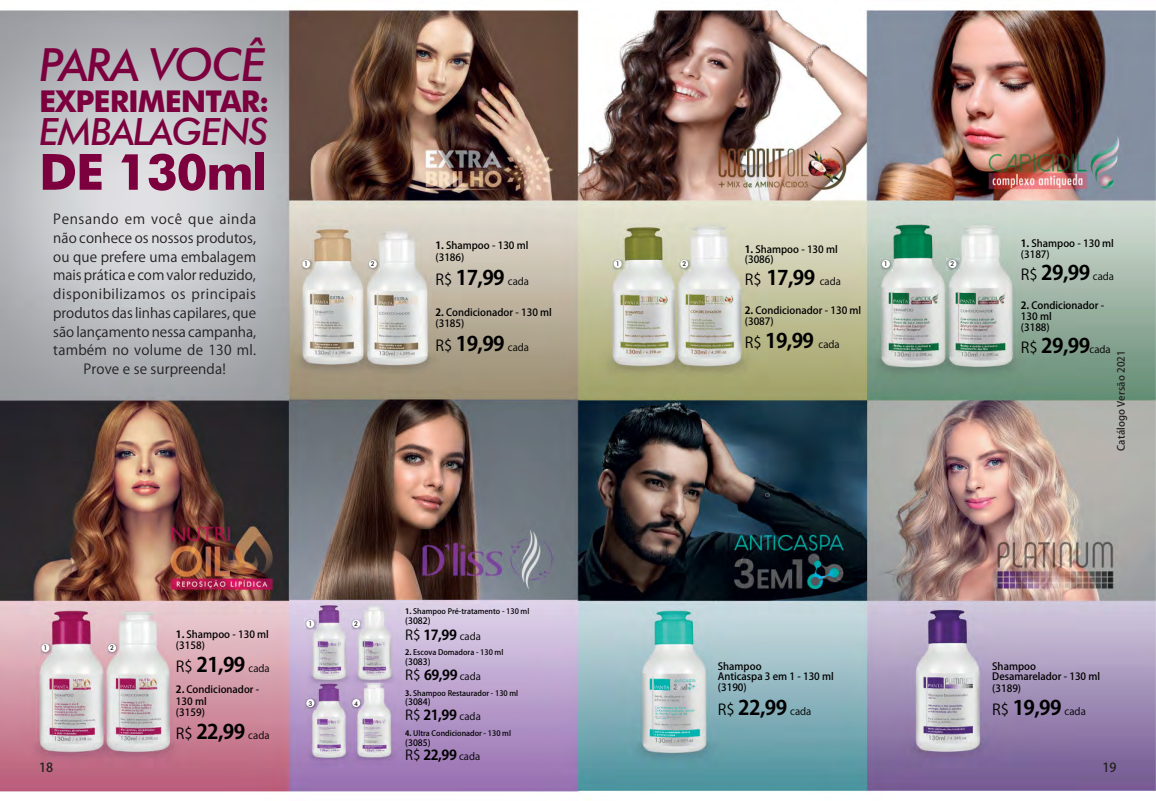
<style>
.page{position:relative;width:1156px;height:801px;background:#fff}
.page>*{position:absolute;margin:0;border:0;box-sizing:border-box;transform-origin:0 0}
.t1{font:700 50px "Futura BT";letter-spacing:-.03em;color:#7d003e}
.t2{font:italic 500 45.62px "Futura BT";letter-spacing:-.03em;color:#7d003e}
.t3{font:italic 500 37.5px "Futura BT";letter-spacing:-.03em;color:#7d003e}
.t4{font:700 30px "Futura BT";letter-spacing:-.03em;color:#7d003e}
.t5{font:700 20px "Koz Go Pr 6 N";letter-spacing:-.03em;color:#000}
.t6{font:13.75px/18.8px "Koz Go Pr 6 N";letter-spacing:.01em;color:#231f20;text-align:center}
.t7{font:700 13.75px "Koz Go Pr 6 N";letter-spacing:-.03em;color:#000}
.t8{font:500 12.5px "Koz Go Pr 6 N";color:#231f20}
.t9{font:500 10px/10.8px "Koz Go Pr 6 N";color:#000}
.t10{font:500 10px "Koz Go Pr 6 N";letter-spacing:.01em;color:#231f20}
.t11{font:500 8.75px "Koz Go Pr 6 N";color:#000}
.t12{font:500 7.5px "Koz Go Pr 6 N";color:#000}
.t13{font:500 6.5px "Futura BT";color:#231f20}
.s1{font-weight:700}
.s2{font-weight:400;font-size:15px}
.s3{font-weight:400;font-size:10px}
.s4{font-weight:400}
</style>
<div class="page">
<img style="left:0;top:9px;width:1155px;height:783px">
<svg style="left:301px;top:258px;width:12px;height:12px"></svg>
<div style="left:302px;top:260px;width:8px;height:8px;background:#fff;border-radius:50%"></div>
<svg style="left:367px;top:258px;width:12px;height:12px"></svg>
<div style="left:369px;top:260px;width:8px;height:8px;background:#fff;border-radius:50%"></div>
<svg style="left:612px;top:258px;width:12px;height:12px"></svg>
<div style="left:613px;top:260px;width:8px;height:8px;background:#fff;border-radius:50%"></div>
<svg style="left:678px;top:258px;width:12px;height:12px"></svg>
<div style="left:680px;top:260px;width:8px;height:8px;background:#fff;border-radius:50%"></div>
<svg style="left:880px;top:258px;width:12px;height:12px"></svg>
<div style="left:881px;top:260px;width:8px;height:8px;background:#fff;border-radius:50%"></div>
<svg style="left:946px;top:258px;width:12px;height:12px"></svg>
<div style="left:948px;top:260px;width:8px;height:8px;background:#fff;border-radius:50%"></div>
<svg style="left:40px;top:642px;width:12px;height:12px"></svg>
<div style="left:41px;top:644px;width:8px;height:8px;background:#fff;border-radius:50%"></div>
<svg style="left:106px;top:642px;width:12px;height:12px"></svg>
<div style="left:108px;top:644px;width:8px;height:8px;background:#fff;border-radius:50%"></div>
<svg style="left:305px;top:618px;width:12px;height:12px"></svg>
<div style="left:306px;top:620px;width:8px;height:8px;background:#fff;border-radius:50%"></div>
<svg style="left:350px;top:618px;width:12px;height:12px"></svg>
<div style="left:352px;top:620px;width:8px;height:8px;background:#fff;border-radius:50%"></div>
<svg style="left:305px;top:697px;width:12px;height:12px"></svg>
<div style="left:306px;top:699px;width:8px;height:8px;background:#fff;border-radius:50%"></div>
<svg style="left:350px;top:697px;width:12px;height:12px"></svg>
<div style="left:352px;top:699px;width:8px;height:8px;background:#fff;border-radius:50%"></div>
<h2 class="t2" style="left:39px;top:37px;width:228px">PARA VOCÊ</h2>
<h3 class="t4" style="left:39px;top:83px;width:232px">EXPERIMENTAR:</h3>
<h3 class="t3" style="left:39px;top:109px;width:231px">EMBALAGENS</h3>
<h1 class="t1" style="left:39px;top:142px;width:230px">DE 130ml</h1>
<p class="t6" style="left:53px;top:210px;width:204px">Pensando em você que ainda não conhece os nossos produtos, ou que prefere uma embalagem mais prática e com valor reduzido, disponibilizamos os principais produtos das linhas capilares, que são lançamento nessa campanha, também no volume de 130 ml.<br>Prove e se surpreenda!</p>
<p class="t9" style="left:435px;top:240px;width:94px;line-height:11.5px"><span class="s1">1.</span> Shampoo - 130 ml (3186)</p>
<h3 class="t5" style="left:435px;top:267px;width:95px"><span class="s2">R$</span> 17,99 <span class="s3">cada</span></h3>
<p class="t9" style="left:435px;top:306px;width:118px;line-height:11.5px"><span class="s1">2.</span> Condicionador - 130 ml (3185)</p>
<h3 class="t5" style="left:435px;top:332px;width:95px"><span class="s2">R$</span> 19,99 <span class="s3">cada</span></h3>
<p class="t9" style="left:744px;top:244px;width:94px"><span class="s1">1.</span> Shampoo - 130 ml</p>
<h3 class="t5" style="left:744px;top:267px;width:98px"><span class="s2">R$</span> 17,99 <span class="s3">cada</span></h3>
<p class="t9" style="left:744px;top:316px;width:30px">(3087)</p>
<p class="t9" style="left:744px;top:254px;width:30px">(3086)</p>
<p class="t13" style="left:304px;top:260px;width:5px">1</p>
<p class="t13" style="left:371px;top:260px;width:5px">2</p>
<p class="t13" style="left:615px;top:260px;width:5px">1</p>
<p class="t13" style="left:682px;top:260px;width:5px">2</p>
<p class="t13" style="left:883px;top:260px;width:5px">1</p>
<p class="t13" style="left:950px;top:260px;width:5px">2</p>
<p class="t9" style="left:744px;top:305px;width:118px"><span class="s1">2.</span> Condicionador - 130 ml</p>
<h3 class="t5" style="left:744px;top:329px;width:96px"><span class="s2">R$</span> 19,99 <span class="s3">cada</span></h3>
<p class="t9" style="left:1020px;top:239px;width:94px"><span class="s1">1.</span> Shampoo - 130 ml (3187)</p>
<h3 class="t5" style="left:1020px;top:261px;width:95px"><span class="s2">R$</span> 29,99 <span class="s3">cada</span></h3>
<p class="t9" style="left:1020px;top:300px;width:85px"><span class="s1">2.</span> Condicionador -<br>130 ml<br>(3188)</p>
<h3 class="t5" style="left:1020px;top:334px;width:91px"><span class="s2">R$</span> 29,99<span class="s3">cada</span></h3>
<p class="t10" style="left:1115px;top:451px;width:102px;rotate:-90deg">Catálogo Versão 2021</p>
<p class="t12" style="left:405px;top:607px;width:125px"><span class="s1">1.</span> Shampoo Pré-tratamento - 130 ml</p>
<p class="t11" style="left:405px;top:615px;width:27px">(3082)</p>
<h3 class="t7" style="left:405px;top:627px;width:77px"><span class="s4">R$</span> 17,99 <span class="s3">cada</span></h3>
<p class="t12" style="left:405px;top:648px;width:100px"><span class="s1">2.</span> Escova Domadora - 130 ml</p>
<p class="t11" style="left:405px;top:656px;width:27px">(3083)</p>
<h3 class="t7" style="left:405px;top:667px;width:77px"><span class="s4">R$</span> 69,99 <span class="s3">cada</span></h3>
<p class="t13" style="left:308px;top:620px;width:5px">1</p>
<p class="t13" style="left:354px;top:620px;width:5px">2</p>
<p class="t9" style="left:176px;top:629px;width:94px"><span class="s1">1.</span> Shampoo - 130 ml (3158)</p>
<h3 class="t5" style="left:176px;top:653px;width:95px"><span class="s2">R$</span> 21,99 <span class="s3">cada</span></h3>
<p class="t9" style="left:176px;top:683px;width:85px;line-height:12.5px"><span class="s1">2.</span> Condicionador -<br>130 ml</p>
<p class="t9" style="left:176px;top:707px;width:30px">(3159)</p>
<h3 class="t5" style="left:176px;top:720px;width:95px"><span class="s2">R$</span> 22,99 <span class="s3">cada</span></h3>
<p class="t13" style="left:43px;top:644px;width:5px">1</p>
<p class="t13" style="left:110px;top:644px;width:5px">2</p>
<p class="t9" style="left:717px;top:661px;width:117px;line-height:10px">Shampoo<br>Anticaspa 3 em 1 - 130 ml</p>
<h3 class="t5" style="left:717px;top:696px;width:95px"><span class="s2">R$</span> 22,99 <span class="s3">cada</span></h3>
<p class="t9" style="left:992px;top:662px;width:109px;line-height:10px">Shampoo<br>Desamarelador - 130 ml</p>
<h3 class="t5" style="left:992px;top:697px;width:95px"><span class="s2">R$</span> 19,99 <span class="s3">cada</span></h3>
<p class="t9" style="left:717px;top:682px;width:30px">(3190)</p>
<p class="t9" style="left:992px;top:683px;width:30px">(3189)</p>
<p class="t12" style="left:405px;top:688px;width:114px"><span class="s1">3.</span> Shampoo Restaurador - 130 ml</p>
<p class="t11" style="left:405px;top:697px;width:27px">(3084)</p>
<h3 class="t7" style="left:405px;top:707px;width:77px"><span class="s4">R$</span> 21,99 <span class="s3">cada</span></h3>
<p class="t12" style="left:405px;top:729px;width:107px"><span class="s1">4.</span> Ultra Condicionador - 130 ml</p>
<p class="t11" style="left:405px;top:737px;width:27px">(3085)</p>
<h3 class="t7" style="left:405px;top:747px;width:76px"><span class="s4">R$</span> 22,99 <span class="s3">cada</span></h3>
<p class="t13" style="left:308px;top:699px;width:5px">3</p>
<p class="t13" style="left:354px;top:699px;width:5px">4</p>
<p class="t8" style="left:39px;top:760px;width:16px">18</p>
<p class="t8" style="left:1102px;top:760px;width:16px">19</p>
</div>
